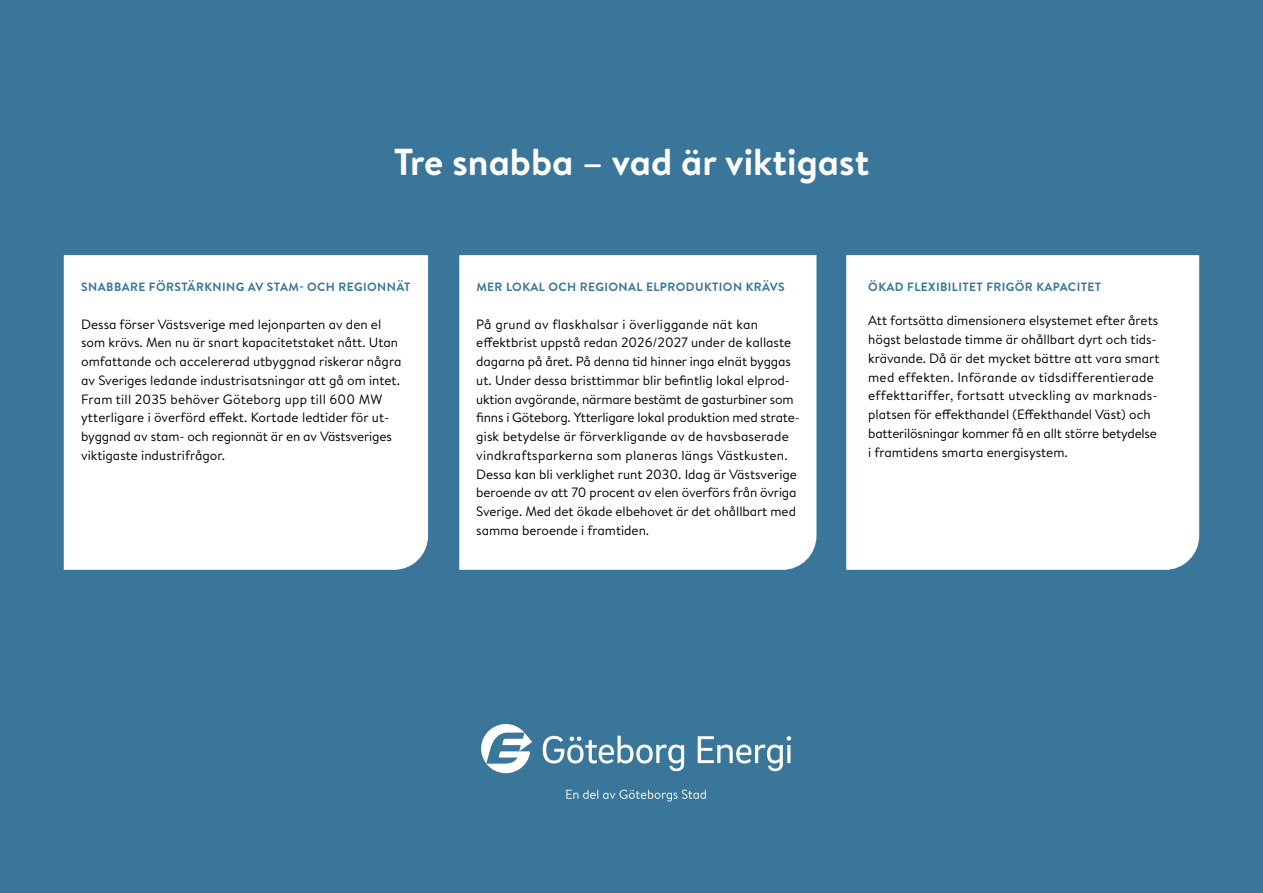
<style>
.page{position:relative;width:1263px;height:893px;background:#397699}
.page>*{position:absolute;margin:0;border:0;box-sizing:border-box;transform-origin:0 0}
.Rubrik_2024{font:700 37.5px "GE Brandon Text";color:#fff}
.Färgplatta_bröd_svart_2024{font:13.5px/18.8px "GE Brandon Text";color:#000}
.Färgplatta_rubrik_VERSALER_Blå{font:700 12px "GE Brandon Text";letter-spacing:.035em;color:#397699}
</style>
<div class="page">
<div style="left:459px;top:255px;width:357px;height:315px;background:#fff"></div>
<div style="left:64px;top:255px;width:364px;height:315px;background:#fff"></div>
<div style="left:846px;top:255px;width:353px;height:315px;background:#fff"></div>
<svg style="left:543px;top:736px;width:141px;height:35px"></svg>
<svg style="left:698px;top:736px;width:93px;height:35px"></svg>
<svg style="left:481px;top:724px;width:51px;height:49px"></svg>
<svg style="left:566px;top:790px;width:140px;height:11px"></svg>
<h1 class="Rubrik_2024" style="left:394px;top:136px;width:477px">Tre snabba – vad är viktigast</h1>
<p class="Färgplatta_rubrik_VERSALER_Blå" style="left:81px;top:279px;width:331px">SNABBARE FÖRSTÄRKNING AV STAM- OCH REGIONNÄT</p>
<p class="Färgplatta_bröd_svart_2024" style="left:81px;top:314px;width:322px">Dessa förser Västsverige med lejonparten av den el som krävs. Men nu är snart kapacitetstaket nått. Utan omfattande och accelererad utbyggnad riskerar några av Sveriges ledande industrisatsningar att gå om intet.<br>Fram till 2035 behöver Göteborg upp till 600 MW ytterligare i överförd effekt. Kortade ledtider för ut&shy;byggnad av stam- och regionnät är en av Västsveriges viktigaste industrifrågor.</p>
<p class="Färgplatta_rubrik_VERSALER_Blå" style="left:476px;top:279px;width:310px">MER LOKAL OCH REGIONAL ELPRODUKTION KRÄVS</p>
<p class="Färgplatta_bröd_svart_2024" style="left:476px;top:314px;width:325px">På grund av flaskhalsar i överliggande nät kan effektbrist uppstå redan 2026/2027 under de kallaste dagarna på året. På denna tid hinner inga elnät byggas ut. Under dessa bristtimmar blir befintlig lokal elprod&shy;uktion avgörande, närmare bestämt de gasturbiner som finns i Göteborg. Ytterligare lokal produktion med strate&shy;gisk betydelse är förverkligande av de havsbaserade vindkraftsparkerna som planeras längs Västkusten.<br>Dessa kan bli verklighet runt 2030. Idag är Västsverige beroende av att 70 procent av elen överförs från övriga Sverige. Med det ökade elbehovet är det ohållbart med samma beroende i framtiden.</p>
<p class="Färgplatta_rubrik_VERSALER_Blå" style="left:868px;top:278px;width:234px">ÖKAD FLEXIBILITET FRIGÖR KAPACITET</p>
<p class="Färgplatta_bröd_svart_2024" style="left:868px;top:311px;width:293px">Att fortsätta dimensionera elsystemet efter årets högst belastade timme är ohållbart dyrt och tids&shy;krävande. Då är det mycket bättre att vara smart med effekten. Införande av tidsdifferentierade effekttariffer, fortsatt utveckling av marknads&shy;platsen för effekthandel (Effekthandel Väst) och batterilösningar kommer få en allt större betydelse i framtidens smarta energisystem.</p>
</div>
